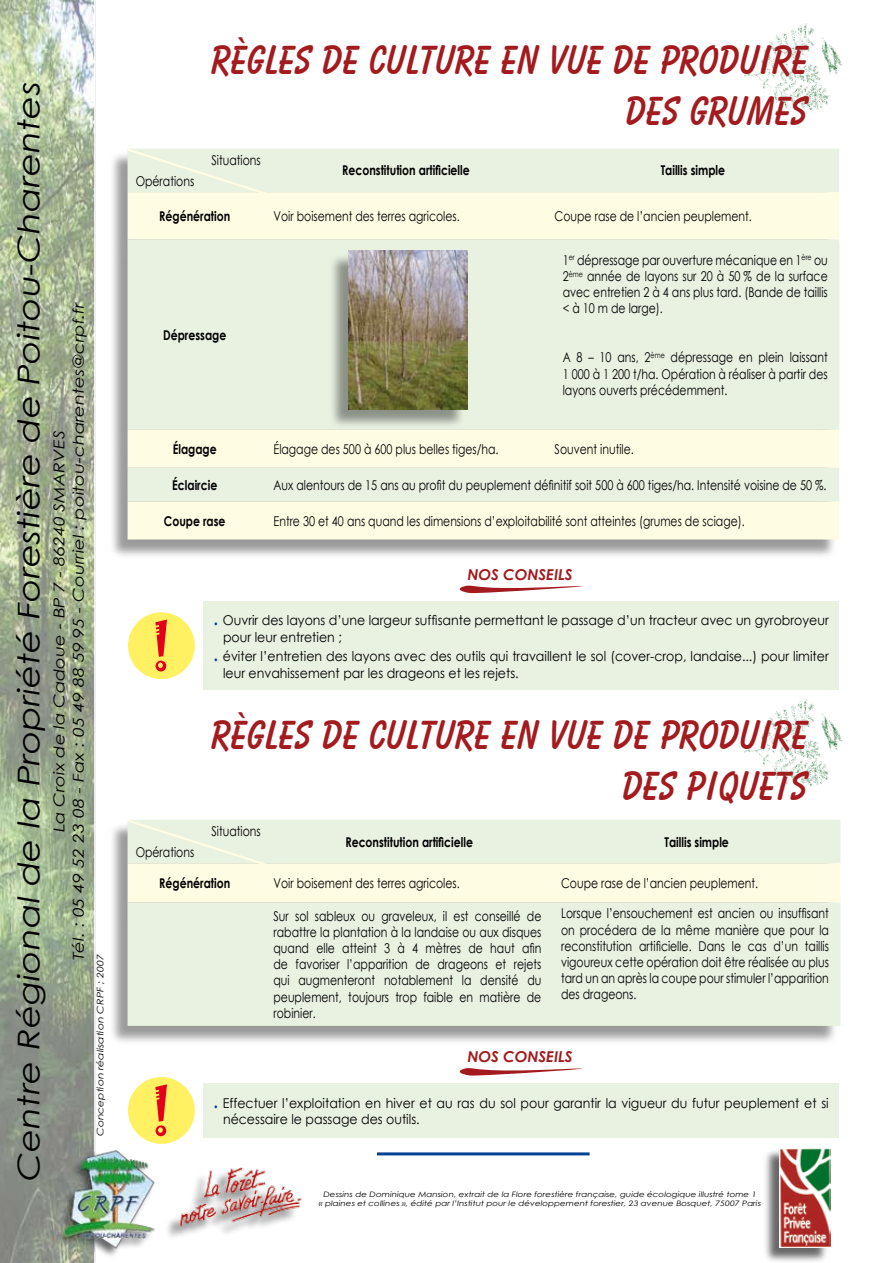
<style>
.page{position:relative;width:893px;height:1263px;background:#fff}
.page>*{position:absolute;margin:0;border:0;box-sizing:border-box;transform-origin:0 0}
.t1{font:60px "Jokerman";color:#e2001a}
.t2{font:700 42px/50.4px "Balloon BT";color:#a31b1e;text-align:right}
.t3{font:italic 30px "Century Gothic";color:#000;scale:1.2 1}
.t4{font:italic 15px/19.5px "Century Gothic";color:#000;text-align:center;scale:1.2 1}
.t5{font:italic 700 15px "Century Gothic";color:#a31b1e}
.t6{font:13.5px/16.2px "Century Gothic";color:#000;text-align:justify;scale:.81 1}
.t7{font:13.5px/16.2px "Century Gothic";color:#000;scale:.93 1}
.t8{font:700 13.5px "Century Gothic";color:#000;scale:.81 1}
.t9{font:italic 9px "Century Gothic";color:#000;scale:1.2 1}
.t10{font:italic 7.5px/9px "Century Gothic";color:#000;text-align:center;scale:1.17 1}
.s1{font-weight:700;font-style:italic;font-size:16.5px;color:#004292}
</style>
<div class="page">
<img style="left:744px;top:699px;width:98px;height:87px">
<div style="left:128px;top:612px;width:67px;height:67px;background:#fff162;border-radius:50%"></div>
<svg style="left:459px;top:585px;width:124px;height:9px"></svg>
<div style="left:203px;top:601px;width:636px;height:89px;background:#e9f1e1"></div>
<img style="left:744px;top:23px;width:98px;height:87px">
<div style="left:128px;top:1077px;width:67px;height:67px;background:#fff162;border-radius:50%"></div>
<svg style="left:459px;top:1068px;width:124px;height:8px"></svg>
<div style="left:203px;top:1084px;width:636px;height:54px;background:#e9f1e1"></div>
<div style="left:107px;top:821px;width:733px;height:225px;background:#000;opacity:.4"></div>
<div style="left:158px;top:902px;width:682px;height:124px;background:#e9f1e1"></div>
<svg style="left:158px;top:820px;width:682px;height:82px;background:#f3f6e2"></svg>
<div style="left:107px;top:150px;width:732px;height:410px;background:#000;opacity:.4"></div>
<div style="left:269px;top:149px;width:570px;height:43px;background:#e9f1e1"></div>
<svg style="left:158px;top:192px;width:681px;height:347px;background:#f3f6e2"></svg>
<div style="left:555px;top:245px;width:284px;height:179px;background:#e9f1e1"></div>
<svg style="left:158px;top:148px;width:111px;height:49px;background:#ecf2e1"></svg>
<div style="left:328px;top:252px;width:139px;height:177px;background:#000;opacity:.4"></div>
<img style="left:348px;top:251px;width:119px;height:158px">
<img style="left:0;top:0;width:158px;height:1263px">
<div style="left:763px;top:1148px;width:67px;height:115px;background:#000;opacity:.6"></div>
<img style="left:779px;top:1148px;width:51px;height:99px">
<div style="left:164px;top:1168px;width:135px;height:73px;background:#000;opacity:.6"></div>
<img style="left:179px;top:1167px;width:123px;height:61px">
<hr style="left:377px;top:1152px;width:213px;height:3px;background:#004292">
<h3 class="t3" style="left:8px;top:1181px;width:918px;rotate:-90deg">Centre Régional de la Propriété Forestière de Poitou-Charentes</h3>
<p class="t4" style="left:49px;top:960px;width:550px;rotate:-90deg">La Croix de la Cadoue - BP 7 - 86240 SMARVES<br>Tél. : 05 49 52 23 08 - Fax : 05 49 88 59 95 - Courriel : poitou-charentes@crpf.fr</p>
<p class="t9" style="left:94px;top:1136px;width:153px;rotate:-90deg">Conception réalisation CRPF ; 2007</p>
<h2 class="t2" style="left:211px;top:35px;width:598px">RÈGLES DE CULTURE EN VUE DE PRODUIRE<br>DES GRUMES</h2>
<p class="t6" style="left:212px;top:151px;width:62px">Situations</p>
<p class="t8" style="left:342px;top:160px;width:159px">Reconstitution artificielle</p>
<p class="t8" style="left:661px;top:160px;width:81px">Taillis simple</p>
<p class="t6" style="left:136px;top:173px;width:74px">Opérations</p>
<p class="t8" style="left:159px;top:206px;width:89px">Régénération</p>
<p class="t6" style="left:274px;top:208px;width:231px">Voir boisement des terres agricoles.</p>
<p class="t6" style="left:555px;top:208px;width:245px">Coupe rase de l’ancien peuplement.</p>
<p class="t8" style="left:163px;top:324px;width:79px">Dépressage</p>
<p class="t6" style="left:563px;top:252px;width:329px">1<sup>er</sup> dépressage par ouverture mécanique en 1<sup>ère</sup> ou 2<sup>ème</sup> année de layons sur 20 à 50 % de la surface avec entretien 2 à 4 ans plus tard. (Bande de taillis &lt; à 10 m de large).</p>
<p class="t6" style="left:563px;top:349px;width:329px">A 8 – 10 ans, 2<sup>ème</sup> dépressage en plein laissant 1 000 à 1 200 t/ha. Opération à réaliser à partir des layons ouverts précédemment.</p>
<p class="t8" style="left:173px;top:439px;width:56px">Élagage</p>
<p class="t6" style="left:274px;top:441px;width:279px">Élagage des 500 à 600 plus belles tiges/ha.</p>
<p class="t6" style="left:555px;top:441px;width:99px">Souvent inutile.</p>
<p class="t8" style="left:172px;top:475px;width:57px">Éclaircie</p>
<p class="t6" style="left:274px;top:476px;width:684px">Aux alentours de 15 ans au profit du peuplement définitif soit 500 à 600 tiges/ha. Intensité voisine de 50 %.</p>
<p class="t8" style="left:164px;top:510px;width:78px">Coupe rase</p>
<p class="t6" style="left:274px;top:512px;width:583px">Entre 30 et 40 ans quand les dimensions d’exploitabilité sont atteintes (grumes de sciage).</p>
<h1 class="t1" style="left:149px;top:604px;width:25px">!</h1>
<p class="t5" style="left:467px;top:563px;width:107px">NOS CONSEILS</p>
<p class="t7" style="left:223px;top:612px;width:653px;text-indent:-9px"><span class="s1">.</span> Ouvrir des layons d’une largeur suffisante permettant le passage d’un tracteur avec un gyrobroyeur pour leur entretien ;</p>
<p class="t7" style="left:223px;top:648px;width:653px;text-indent:-9px"><span class="s1">.</span> éviter l’entretien des layons avec des outils qui travaillent le sol (cover-crop, landaise...) pour limiter leur envahissement par les drageons et les rejets.</p>
<h2 class="t2" style="left:211px;top:710px;width:598px">RÈGLES DE CULTURE EN VUE DE PRODUIRE<br>DES PIQUETS</h2>
<p class="t6" style="left:212px;top:822px;width:62px">Situations</p>
<p class="t8" style="left:345px;top:831px;width:159px">Reconstitution artificielle</p>
<p class="t8" style="left:664px;top:831px;width:81px">Taillis simple</p>
<p class="t6" style="left:136px;top:844px;width:74px">Opérations</p>
<p class="t8" style="left:159px;top:873px;width:89px">Régénération</p>
<p class="t6" style="left:274px;top:875px;width:231px">Voir boisement des terres agricoles.</p>
<p class="t6" style="left:561px;top:875px;width:245px">Coupe rase de l’ancien peuplement.</p>
<p class="t6" style="left:274px;top:907px;width:332px">Sur sol sableux ou graveleux, il est conseillé de rabattre la plantation à la landaise ou aux disques quand elle atteint 3 à 4 mètres de haut afin de favoriser l’apparition de drageons et rejets qui augmenteront notablement la densité du peuplement, toujours trop faible en matière de robinier.</p>
<p class="t6" style="left:561px;top:905px;width:332px">Lorsque l’ensouchement est ancien ou insuffisant on procédera de la même manière que pour la reconstitution artificielle. Dans le cas d’un taillis vigoureux cette opération doit être réalisée au plus tard un an après la coupe pour stimuler l’apparition des drageons.</p>
<h1 class="t1" style="left:149px;top:1068px;width:25px">!</h1>
<p class="t5" style="left:467px;top:1045px;width:107px">NOS CONSEILS</p>
<p class="t7" style="left:223px;top:1095px;width:653px;text-indent:-9px"><span class="s1">.</span> Effectuer l’exploitation en hiver et au ras du sol pour garantir la vigueur du futur peuplement et si nécessaire le passage des outils.</p>
<p class="t10" style="left:319px;top:1189px;width:379px">Dessins de Dominique Mansion, extrait de la Flore forestière française, guide écologique illustré tome 1<br>« plaines et collines », édité par l’Institut pour le développement forestier, 23 avenue Bosquet, 75007 Paris</p>
</div>
